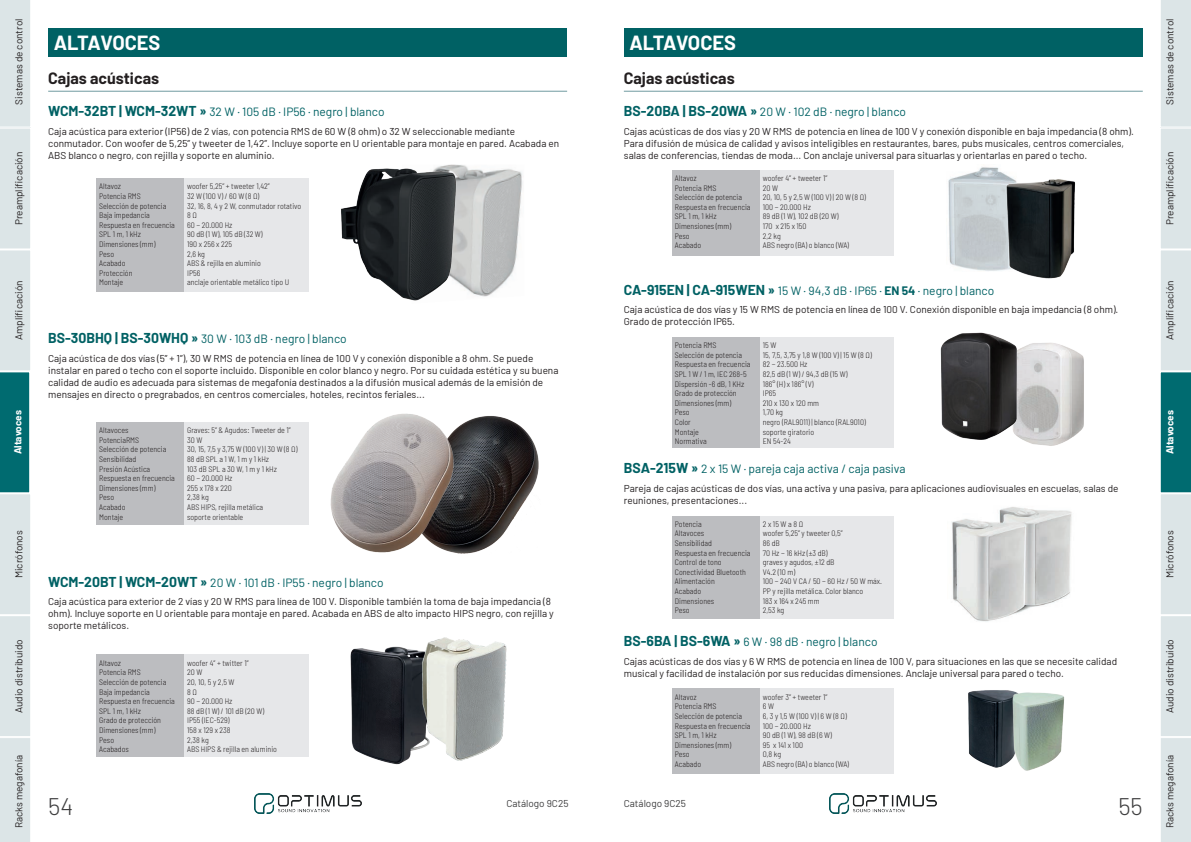
<style>
.page{position:relative;width:1191px;height:842px;background:#fff}
.page>*{position:absolute;margin:0;border:0;box-sizing:border-box;transform-origin:0 0}
.t1{font:300 24px "Barlow";color:#3e3e3f}
.t2{font:700 20px "Barlow";letter-spacing:-.01em;color:#fff}
.t3{font:700 16px "Barlow";color:#231f20}
.t4{font:12px "Barlow";color:#006164}
.t5{font:10px/12px "Barlow";color:#231f20}
.t6{font:10px "Barlow";color:#3e3e3f}
.t7{font:700 10px "Barlow";letter-spacing:-.005em;color:#fff}
.t8{font:300 semi-condensed 8px/9.6px "Barlow";color:#231f20}
.s1{font-weight:700;font-size:14px}
.s2{font-weight:700}
</style>
<div class="page">
<img style="left:254px;top:794px;width:107px;height:20px">
<img style="left:829px;top:794px;width:108px;height:20px">
<hr style="left:48px;top:91px;width:519px;height:1px;background:#6f9ba0">
<div style="left:96px;top:179px;width:88px;height:113px;background:#bcbdc0"></div>
<div style="left:184px;top:179px;width:125px;height:113px;background:#e6e7e9"></div>
<img style="left:460px;top:165px;width:63px;height:132px">
<div style="left:96px;top:422px;width:88px;height:102px;background:#bcbdc0"></div>
<div style="left:184px;top:422px;width:125px;height:102px;background:#e6e7e9"></div>
<img style="left:455px;top:416px;width:84px;height:138px">
<img style="left:330px;top:413px;width:125px;height:140px">
<div style="left:96px;top:655px;width:88px;height:102px;background:#bcbdc0"></div>
<div style="left:184px;top:655px;width:125px;height:102px;background:#e6e7e9"></div>
<img style="left:350px;top:646px;width:73px;height:119px">
<img style="left:341px;top:164px;width:119px;height:137px">
<img style="left:423px;top:638px;width:83px;height:123px">
<svg style="left:0;top:0;width:31px;height:842px;background:#c0d5d8"></svg>
<div style="left:48px;top:28px;width:519px;height:29px;background:#006164"></div>
<svg style="left:1160px;top:0;width:31px;height:842px;background:#bed5d7"></svg>
<hr style="left:624px;top:91px;width:518px;height:1px;background:#6f9ba0">
<div style="left:672px;top:170px;width:88px;height:85px;background:#bcbdc0"></div>
<div style="left:760px;top:170px;width:133px;height:85px;background:#e6e7e9"></div>
<div style="left:672px;top:337px;width:88px;height:111px;background:#bcbdc0"></div>
<div style="left:760px;top:337px;width:133px;height:111px;background:#e6e7e9"></div>
<img style="left:1027px;top:343px;width:57px;height:103px">
<img style="left:940px;top:332px;width:87px;height:110px">
<div style="left:672px;top:516px;width:88px;height:102px;background:#bcbdc0"></div>
<div style="left:760px;top:516px;width:133px;height:102px;background:#e6e7e9"></div>
<img style="left:952px;top:507px;width:120px;height:115px">
<div style="left:672px;top:689px;width:88px;height:85px;background:#bcbdc0"></div>
<div style="left:760px;top:689px;width:133px;height:85px;background:#e6e7e9"></div>
<img style="left:968px;top:690px;width:41px;height:78px">
<img style="left:1009px;top:690px;width:55px;height:81px">
<img style="left:948px;top:167px;width:62px;height:104px">
<img style="left:1005px;top:177px;width:70px;height:102px">
<div style="left:624px;top:28px;width:518px;height:29px;background:#006164"></div>
<p class="t5" style="left:12px;top:105px;width:87px;rotate:-90deg">Sistemas de control</p>
<p class="t5" style="left:12px;top:225px;width:75px;rotate:-90deg">Preamplificación</p>
<p class="t5" style="left:12px;top:340px;width:61px;rotate:-90deg">Amplificación</p>
<p class="t7" style="left:10px;top:454px;width:46px;rotate:-90deg">Altavoces</p>
<p class="t5" style="left:12px;top:578px;width:49px;rotate:-90deg">Micrófonos</p>
<p class="t5" style="left:12px;top:713px;width:75px;rotate:-90deg">Audio distribuido</p>
<p class="t5" style="left:12px;top:828px;width:75px;rotate:-90deg">Racks megafonía</p>
<h2 class="t2" style="left:54px;top:28px;width:108px">ALTAVOCES</h2>
<h3 class="t3" style="left:48px;top:66px;width:112px">Cajas acústicas</h3>
<h3 class="t4" style="left:48px;top:103px;width:338px"><span class="s1">WCM-32BT | WCM-32WT »</span> 32 W · 105 dB · IP56 · negro | blanco</h3>
<p class="t5" style="left:48px;top:124px;width:512px">Caja acústica para exterior (IP56) de 2 vías, con potencia RMS de 60 W (8 ohm) o 32 W seleccionable mediante conmutador. Con woofer de 5,25” y tweeter de 1,42”. Incluye soporte en U orientable para montaje en pared. Acabada en<br>ABS blanco o negro, con rejilla y soporte en aluminio.</p>
<p class="t8" style="left:99px;top:181px;width:77px">Altavoz<br>Potencia RMS<br>Selección de potencia<br>Baja impedancia<br>Respuesta en frecuencia<br>SPL 1 m, 1 kHz<br>Dimensiones (mm)<br>Peso<br>Acabado<br>Protección<br>Montaje</p>
<p class="t8" style="left:187px;top:181px;width:116px">woofer 5,25’’ + tweeter 1,42”<br>32 W (100 V) / 60 W (8 Ω)<br>32, 16, 8, 4 y 2 W, conmutador rotativo<br>8 Ω<br>60 ~ 20.000 Hz<br>90 dB (1 W), 105 dB (32 W)<br>190 x 256 x 225<br>2,6 kg<br>ABS &amp; rejilla en aluminio<br>IP56<br>anclaje orientable metálico tipo U</p>
<h3 class="t4" style="left:48px;top:330px;width:300px"><span class="s1">BS-30BHQ | BS-30WHQ »</span> 30 W · 103 dB · negro | blanco</h3>
<p class="t5" style="left:48px;top:351px;width:512px">Caja acústica de dos vías (5” + 1”), 30 W RMS de potencia en línea de 100 V y conexión disponible a 8 ohm. Se puede instalar en pared o techo con el soporte incluido. Disponible en color blanco y negro. Por su cuidada estética y su buena calidad de audio es adecuada para sistemas de megafonía destinados a la difusión musical además de la emisión de mensajes en directo o pregrabados, en centros comerciales, hoteles, recintos feriales...</p>
<p class="t8" style="left:99px;top:425px;width:77px">Altavoces<br>PotenciaRMS<br>Selección de potencia<br>Sensibilidad<br>Presión Acústica<br>Respuesta en frecuencia<br>Dimensiones (mm)<br>Peso<br>Acabado<br>Montaje</p>
<p class="t8" style="left:187px;top:425px;width:112px">Graves: 5” &amp; Agudos: Tweeter de 1”<br>30 W<br>30, 15, 7,5 y 3,75 W (100 V) | 30 W (8 Ω)<br>88 dB SPL a 1 W, 1 m y 1 kHz<br>103 dB SPL a 30 W, 1 m y 1 kHz<br>60 ~ 20.000 Hz<br>255 x 178 x 220<br>2,38 kg<br>ABS HIPS, rejilla metálica<br>soporte orientable</p>
<h3 class="t4" style="left:48px;top:574px;width:337px"><span class="s1">WCM-20BT | WCM-20WT »</span> 20 W · 101 dB · IP55 · negro | blanco</h3>
<p class="t5" style="left:48px;top:595px;width:507px">Caja acústica para exterior de 2 vías y 20 W RMS para línea de 100 V. Disponible también la toma de baja impedancia (8 ohm). Incluye soporte en U orientable para montaje en pared. Acabada en ABS de alto impacto HIPS negro, con rejilla y soporte metálicos.</p>
<h1 class="t1" style="left:48px;top:789px;width:27px">54</h1>
<p class="t8" style="left:99px;top:657px;width:77px">Altavoz<br>Potencia RMS<br>Selección de potencia<br>Baja impedancia<br>Respuesta en frecuencia<br>SPL 1 m, 1 kHz<br>Grado de protección<br>Dimensiones (mm)<br>Peso<br>Acabados</p>
<p class="t8" style="left:187px;top:657px;width:91px">woofer 4” + twitter 1”<br>20 W<br>20, 10, 5 y 2,5 W<br>8 Ω<br>90 ~ 20.000 Hz<br>88 dB (1 W) / 101 dB (20 W)<br>IP55 (IEC-529)<br>158 x 129 x 238<br>2,38 kg<br>ABS HIPS &amp; rejilla en aluminio</p>
<p class="t6" style="left:506px;top:796px;width:64px">Catálogo 9C25</p>
<h2 class="t2" style="left:629px;top:28px;width:108px">ALTAVOCES</h2>
<h3 class="t3" style="left:624px;top:66px;width:112px">Cajas acústicas</h3>
<h3 class="t4" style="left:624px;top:103px;width:284px"><span class="s1">BS-20BA | BS-20WA »</span> 20 W · 102 dB · negro | blanco</h3>
<p class="t5" style="left:624px;top:124px;width:511px">Cajas acústicas de dos vías y 20 W RMS de potencia en línea de 100 V y conexión disponible en baja impedancia (8 ohm).<br>Para difusión de música de calidad y avisos inteligibles en restaurantes, bares, pubs musicales, centros comerciales, salas de conferencias, tiendas de moda... Con anclaje universal para situarlas y orientarlas en pared o techo.</p>
<p class="t8" style="left:675px;top:173px;width:77px">Altavoz<br>Potencia RMS<br>Selección de potencia<br>Respuesta en frecuencia<br>SPL 1 m, 1 kHz<br>Dimensiones (mm)<br>Peso<br>Acabado</p>
<p class="t8" style="left:763px;top:173px;width:105px">woofer 4’’ + tweeter 1’’<br>20 W<br>20, 10, 5 y 2,5 W (100 V) | 20 W (8 Ω)<br>100 ~ 20.000 Hz<br>89 dB (1 W), 102 dB (20 W)<br>170 x 215 x 150<br>2,2 kg<br>ABS negro (BA) o blanco (WA)</p>
<h3 class="t4" style="left:624px;top:282px;width:372px"><span class="s1">CA-915EN | CA-915WEN »</span> 15 W · 94,3 dB · IP65 · <span class="s2">EN 54</span> · negro | blanco</h3>
<p class="t5" style="left:624px;top:303px;width:496px">Caja acústica de dos vías y 15 W RMS de potencia en línea de 100 V. Conexión disponible en baja impedancia (8 ohm).<br>Grado de protección IP65.</p>
<p class="t8" style="left:675px;top:340px;width:77px">Potencia RMS<br>Selección de potencia<br>Respuesta en frecuencia<br>SPL 1 W / 1 m, IEC 268-5<br>Dispersión -6 dB, 1 KHz<br>Grado de protección<br>Dimensiones (mm)<br>Peso<br>Color<br>Montaje<br>Normativa</p>
<p class="t8" style="left:763px;top:340px;width:110px">15 W<br>15, 7,5, 3,75 y 1,8 W (100 V) | 15 W (8 Ω)<br>82 ~ 23.500 Hz<br>82,5 dB (1 W) / 94,3 dB (15 W)<br>186° (H) x 186° (V)<br>IP65<br>210 x 130 x 120 mm<br>1,70 kg<br>negro (RAL9011) | blanco (RAL9010) soporte giratorio<br>EN 54-24</p>
<h3 class="t4" style="left:624px;top:460px;width:283px"><span class="s1">BSA-215W »</span> 2 x 15 W · pareja caja activa / caja pasiva</h3>
<p class="t5" style="left:624px;top:482px;width:496px">Pareja de cajas acústicas de dos vías, una activa y una pasiva, para aplicaciones audiovisuales en escuelas, salas de reuniones, presentaciones...</p>
<p class="t8" style="left:675px;top:518px;width:77px">Potencia<br>Altavoces<br>Sensibilidad<br>Respuesta en frecuencia<br>Control de tono<br>Conectividad Bluetooth<br>Alimentación<br>Acabado<br>Dimensiones<br>Peso</p>
<p class="t8" style="left:763px;top:518px;width:121px">2 x 15 W a 8 Ω<br>woofer 5,25” y tweeter 0,5”<br>86 dB<br>70 Hz ~ 16 kHz (±3 dB)<br>graves y agudos, ±12 dB<br>V4.2 (10 m)<br>100 ~ 240 V CA / 50 ~ 60 Hz / 50 W máx.<br>PP y rejilla metálica. Color blanco<br>183 x 164 x 245 mm<br>2,53 kg</p>
<h3 class="t4" style="left:624px;top:633px;width:255px"><span class="s1">BS-6BA | BS-6WA »</span> 6 W · 98 dB · negro | blanco</h3>
<p class="t5" style="left:624px;top:654px;width:495px">Cajas acústicas de dos vías y 6 W RMS de potencia en línea de 100 V, para situaciones en las que se necesite calidad musical y facilidad de instalación por sus reducidas dimensiones. Anclaje universal para pared o techo.</p>
<p class="t8" style="left:675px;top:691px;width:77px">Altavoz<br>Potencia RMS<br>Selección de potencia<br>Respuesta en frecuencia<br>SPL 1 m, 1 kHz<br>Dimensiones (mm)<br>Peso<br>Acabado</p>
<p class="t8" style="left:763px;top:691px;width:88px">woofer 3’’ + tweeter 1’’<br>6 W<br>6, 3 y 1,5 W (100 V) | 6 W (8 Ω)<br>100 ~ 20.000 Hz<br>90 dB (1 W), 98 dB (6 W)<br>95 x 141 x 100<br>0,8 kg<br>ABS negro (BA) o blanco (WA)</p>
<p class="t6" style="left:624px;top:796px;width:64px">Catálogo 9C25</p>
<h1 class="t1" style="left:1118px;top:789px;width:26px">55</h1>
<p class="t5" style="left:1163px;top:105px;width:87px;rotate:-90deg">Sistemas de control</p>
<p class="t5" style="left:1163px;top:225px;width:75px;rotate:-90deg">Preamplificación</p>
<p class="t5" style="left:1163px;top:340px;width:61px;rotate:-90deg">Amplificación</p>
<p class="t7" style="left:1162px;top:454px;width:46px;rotate:-90deg">Altavoces</p>
<p class="t5" style="left:1163px;top:578px;width:49px;rotate:-90deg">Micrófonos</p>
<p class="t5" style="left:1163px;top:713px;width:75px;rotate:-90deg">Audio distribuido</p>
<p class="t5" style="left:1163px;top:828px;width:75px;rotate:-90deg">Racks megafonía</p>
</div>
